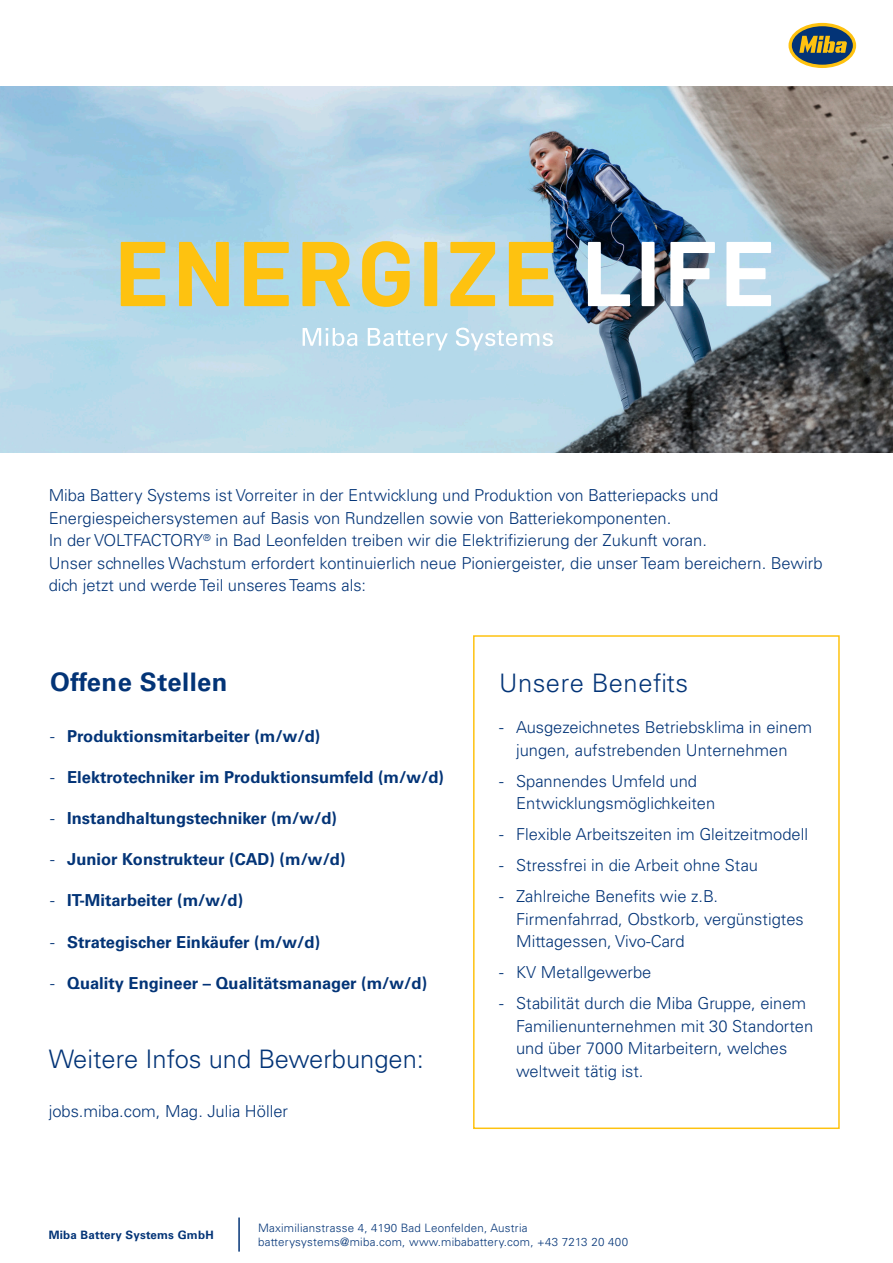
<style>
.page{position:relative;width:893px;height:1263px;background:#fff}
.page>*{position:absolute;margin:0;border:0;box-sizing:border-box;transform-origin:0 0}
.t1{font:300 25.5px "Univers LT Std";color:#033477}
.t2{font:300 25.5px "Univers LT Std";letter-spacing:.02em;color:#033477}
.t3{font:700 25.5px "Univers LT Std";letter-spacing:.02em;color:#033477}
.t4{font:300 16.5px/22.5px "Univers LT Std";color:#033477}
.t5{font:700 16.5px "Univers LT Std";color:#033477}
.t6{font:300 11.55px/13.8px "Univers LT Std";letter-spacing:.02em;color:#033477}
.t7{font:700 11.55px "Univers LT Std";letter-spacing:.02em;color:#033477}
.s1{font-weight:300}
</style>
<div class="page">
<img style="left:0;top:87px;width:893px;height:366px">
<svg style="left:788px;top:23px;width:68px;height:45px"></svg>
<div style="left:792px;top:26px;width:61px;height:39px;background:#033477;border-radius:50%"></div>
<svg style="left:799px;top:36px;width:48px;height:17px"></svg>
<svg style="left:121px;top:205px;width:745px;height:151px;background:#a6b7b0"></svg>
<div style="left:473px;top:635px;width:367px;height:494px;border:2px solid #fec210"></div>
<hr style="left:238px;top:1217px;width:2px;height:34px;background:#033477">
<p class="t4" style="left:49px;top:484px;width:775px">Miba Battery Systems ist Vorreiter in der Entwicklung und Produktion von Batteriepacks und Energiespeichersystemen auf Basis von Rundzellen sowie von Batteriekomponenten.<br>In der VOLTFACTORY<sup>®</sup> in Bad Leonfelden treiben wir die Elektrifizierung der Zukunft voran.<br>Unser schnelles Wachstum erfordert kontinuierlich neue Pioniergeister, die unser Team bereichern. Bewirb dich jetzt und werde Teil unseres Teams als:</p>
<h1 class="t3" style="left:50px;top:667px;width:179px">Offene Stellen</h1>
<p class="t5" style="left:50px;top:727px;width:272px"><span class="s1">-</span> Produktionsmitarbeiter (m/w/d)</p>
<p class="t5" style="left:50px;top:768px;width:395px"><span class="s1">-</span> Elektrotechniker im Produktionsumfeld (m/w/d)</p>
<p class="t5" style="left:50px;top:809px;width:288px"><span class="s1">-</span> Instandhaltungstechniker (m/w/d)</p>
<p class="t5" style="left:50px;top:850px;width:297px"><span class="s1">-</span> Junior Konstrukteur (CAD) (m/w/d)</p>
<p class="t5" style="left:50px;top:891px;width:194px"><span class="s1">-</span> IT-Mitarbeiter (m/w/d)</p>
<p class="t5" style="left:50px;top:932px;width:271px"><span class="s1">-</span> Strategischer Einkäufer (m/w/d)</p>
<p class="t5" style="left:50px;top:973px;width:378px"><span class="s1">-</span> Quality Engineer – Qualitätsmanager (m/w/d)</p>
<h1 class="t1" style="left:49px;top:1044px;width:377px">Weitere Infos und Bewerbungen:</h1>
<p class="t4" style="left:49px;top:1099px;width:241px">jobs.miba.com, Mag. Julia Höller</p>
<h1 class="t2" style="left:499px;top:667px;width:191px">Unsere Benefits</h1>
<p class="t4" style="left:499px;top:716px;width:315px;text-align:center">- Ausgezeichnetes Betriebsklima in einem jungen, aufstrebenden Unternehmen</p>
<p class="t4" style="left:516px;top:769px;width:201px;text-indent:-17px">- Spannendes Umfeld und<br>Entwicklungsmöglichkeiten</p>
<p class="t4" style="left:499px;top:823px;width:310px">- Flexible Arbeitszeiten im Gleitzeitmodell</p>
<p class="t4" style="left:499px;top:854px;width:260px">- Stressfrei in die Arbeit ohne Stau</p>
<p class="t4" style="left:516px;top:885px;width:289px;text-indent:-17px">- Zahlreiche Benefits wie z.B.<br>Firmenfahrrad, Obstkorb, vergünstigtes<br>Mittagessen, Vivo-Card</p>
<p class="t4" style="left:499px;top:961px;width:154px">- KV Metallgewerbe</p>
<p class="t4" style="left:516px;top:992px;width:299px;text-indent:-17px">- Stabilität durch die Miba Gruppe, einem Familienunternehmen mit 30 Standorten und über 7000 Mitarbeitern, welches weltweit tätig ist.</p>
<p class="t7" style="left:49px;top:1228px;width:167px">Miba Battery Systems GmbH</p>
<p class="t6" style="left:258px;top:1221px;width:372px">Maximilianstrasse 4, 4190 Bad Leonfelden, Austria batterysystems@miba.com, www.mibabattery.com, +43 7213 20 400</p>
</div>
